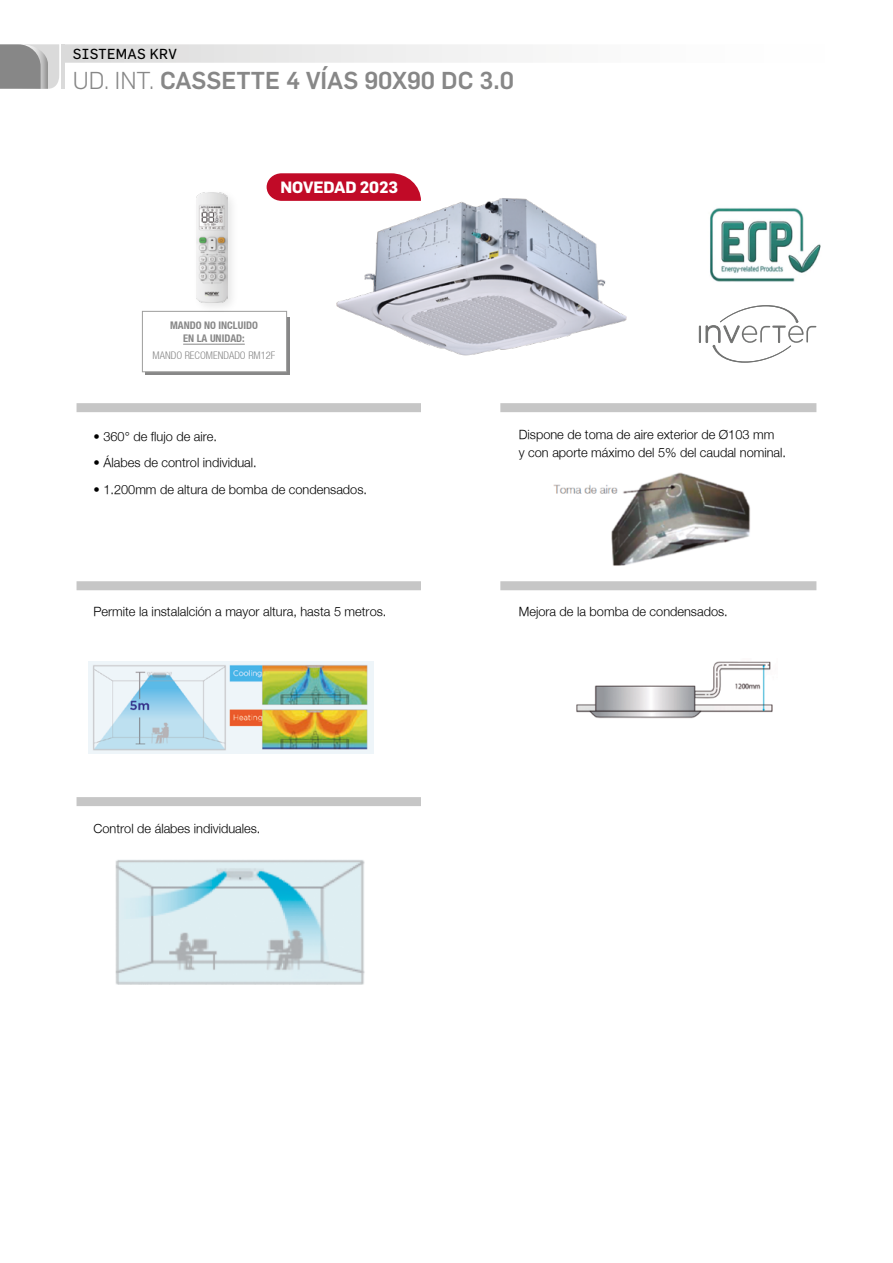
<style>
.page{position:relative;width:893px;height:1263px;background:#fff}
.page>*{position:absolute;margin:0;border:0;box-sizing:border-box;transform-origin:0 0}
.t1{font:500 24px "Flama";color:#878787}
.t2{font:700 16.05px "Flama";letter-spacing:-.01em;color:#fff}
.t3{font:14.25px "Flama";letter-spacing:.02em;color:#000}
.t4{font:300 12.75px/18px "Helvetica Neue";color:#000}
.t5{font:10.5px/12.8px "Helvetica Neue Bold Cond";color:#878787;text-align:center}
.t6{font:10.5px "Helvetica Neue Light Cond";color:#878787}
.s1{font-weight:300}
.s2{font-family:"Helvetica Neue Light Cond";font-weight:400}
</style>
<div class="page">
<svg style="left:65px;top:44px;width:442px;height:19px"></svg>
<svg style="left:0;top:44px;width:59px;height:45px;background:#a1a1a1"></svg>
<hr style="left:61px;top:44px;width:4px;height:45px;background:#dadada">
<img style="left:336px;top:198px;width:291px;height:158px">
<img style="left:710px;top:208px;width:111px;height:74px">
<svg style="left:699px;top:305px;width:118px;height:58px"></svg>
<div style="left:77px;top:403px;width:344px;height:9px;background:#c6c6c6"></div>
<div style="left:77px;top:581px;width:344px;height:9px;background:#c6c6c6"></div>
<div style="left:77px;top:797px;width:344px;height:9px;background:#c6c6c6"></div>
<div style="left:500px;top:403px;width:316px;height:9px;background:#c6c6c6"></div>
<div style="left:500px;top:581px;width:316px;height:9px;background:#c6c6c6"></div>
<img style="left:553px;top:472px;width:198px;height:94px">
<img style="left:89px;top:662px;width:285px;height:92px">
<img style="left:576px;top:661px;width:197px;height:58px">
<img style="left:115px;top:860px;width:250px;height:125px">
<div style="left:145px;top:317px;width:145px;height:57px;background:#878787"></div>
<div style="left:142px;top:311px;width:145px;height:61px;background:#fff;border:1px solid #9d9d9c"></div>
<hr style="left:183px;top:344px;width:62px;height:1px;background:#878787">
<svg style="left:267px;top:173px;width:154px;height:28px;background:#c51c37"></svg>
<div style="left:192px;top:188px;width:48px;height:126px;background:#000;opacity:.1"></div>
<img style="left:197px;top:193px;width:30px;height:109px">
<p class="t3" style="left:73px;top:45px;width:106px">SISTEMAS KRV</p>
<h1 class="t1" style="left:73px;top:63px;width:443px"><span class="s1">UD. INT.</span> CASSETTE 4 VÍAS 90X90 DC 3.0</h1>
<p class="t2" style="left:281px;top:175px;width:119px">NOVEDAD 2023</p>
<p class="t5" style="left:170px;top:319px;width:89px">MANDO NO INCLUIDO<br>EN LA UNIDAD:</p>
<p class="t6" style="left:153px;top:349px;width:124px">MANDO RECOMENDADO RM12F</p>
<p class="t4" style="left:94px;top:427px;width:125px"><span class="s2">•</span> 360° de flujo de aire.</p>
<p class="t4" style="left:94px;top:454px;width:165px"><span class="s2">•</span> Álabes de control individual.</p>
<p class="t4" style="left:94px;top:480px;width:275px"><span class="s2">•</span> 1.200mm de altura de bomba de condensados.</p>
<p class="t4" style="left:519px;top:425px;width:269px">Dispone de toma de aire exterior de Ø103 mm<br>y con aporte máximo del 5% del caudal nominal.</p>
<p class="t4" style="left:94px;top:602px;width:294px">Permite la instalalción a mayor altura, hasta 5 metros.</p>
<p class="t4" style="left:519px;top:602px;width:211px">Mejora de la bomba de condensados.</p>
<p class="t4" style="left:94px;top:819px;width:168px">Control de álabes individuales.</p>
</div>
